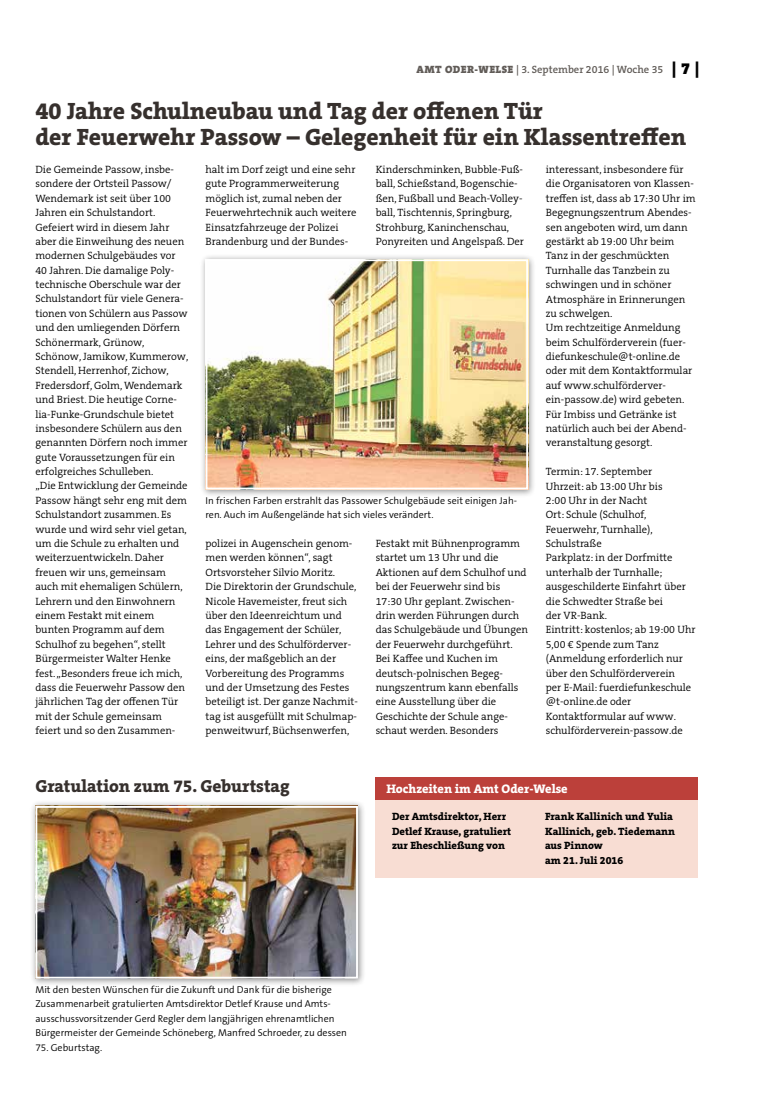
<style>
.page{position:relative;width:762px;height:1117px;background:#fff}
.page>*{position:absolute;margin:0;border:0;box-sizing:border-box;transform-origin:0 0}
.t1{font:800 23.75px/26.2px "The Serif B W8";color:#36302d}
.t2{font:800 17.5px "The Serif B W8";color:#36302d}
.t3{font:800 12.5px "The Serif B W8";color:#fff}
.t4{font:300 10.62px/14.4px "The Serif B W4";color:#000}
.t5{font:800 10.62px/14.4px "The Serif B W8";color:#000}
.t6{font:600 10.62px "The Serif B W6";color:#615c58}
.t7{font:300 10px/14.4px "The Sans B W4";color:#000}
.s1{font-family:"The Serif B W9";font-weight:900}
.s2{font-family:"The Serif B W9";font-weight:900;font-size:16.25px;color:#000}
</style>
<div class="page">
<div style="left:200px;top:253px;width:336px;height:244px;background:#000;opacity:.45"></div>
<img style="left:209px;top:262px;width:316px;height:224px">
<div style="left:206px;top:259px;width:322px;height:230px;border:2px solid #fff"></div>
<div style="left:376px;top:777px;width:322px;height:100px;background:#f8ddd3"></div>
<div style="left:376px;top:777px;width:322px;height:22px;background:#bc403a"></div>
<div style="left:30px;top:800px;width:336px;height:186px;background:#000;opacity:.45"></div>
<img style="left:38px;top:808px;width:317px;height:167px">
<div style="left:35px;top:805px;width:323px;height:173px;border:2px solid #fff"></div>
<p class="t6" style="left:416px;top:63px;width:284px"><span class="s1">AMT ODER-WELSE</span> | 3. September 2016 | Woche 35 <span class="s2">| 7 |</span></p>
<h1 class="t1" style="left:35px;top:97px;width:652px">40 Jahre Schulneubau und Tag der offenen Tür<br>der Feuerwehr Passow – Gelegenheit für ein Klassentreffen</h1>
<p class="t4" style="left:35px;top:162px;width:154px">Die Gemeinde Passow, insbe&shy;sondere der Ortsteil Passow/<br>Wendemark ist seit über 100<br>Jahren ein Schulstandort.<br>Gefeiert wird in diesem Jahr aber die Einweihung des neuen modernen Schulgebäudes vor<br>40 Jahren. Die damalige Poly&shy;technische Oberschule war der<br>Schulstandort für viele Genera&shy;tionen von Schülern aus Passow und den umliegenden Dörfern<br>Schönermark, Grünow,<br>Schönow, Jamikow, Kummerow,<br>Stendell, Herrenhof, Zichow,<br>Fredersdorf, Golm, Wendemark und Briest. Die heutige Corne&shy;lia-Funke-Grundschule bietet insbesondere Schülern aus den genannten Dörfern noch immer gute Voraussetzungen für ein erfolgreiches Schulleben.<br>„Die Entwicklung der Gemeinde<br>Passow hängt sehr eng mit dem<br>Schulstandort zusammen. Es wurde und wird sehr viel getan, um die Schule zu erhalten und weiterzuentwickeln. Daher freuen wir uns, gemeinsam auch mit ehemaligen Schülern,<br>Lehrern und den Einwohnern einem Festakt mit einem bunten Programm auf dem<br>Schulhof zu begehen“, stellt<br>Bürgermeister Walter Henke fest. „Besonders freue ich mich, dass die Feuerwehr Passow den jährlichen Tag der offenen Tür mit der Schule gemeinsam feiert und so den Zusammen-</p>
<p class="t4" style="left:206px;top:162px;width:153px">halt im Dorf zeigt und eine sehr gute Programmerweiterung möglich ist, zumal neben der<br>Feuerwehrtechnik auch weitere<br>Einsatzfahrzeuge der Polizei<br>Brandenburg und der Bundes-</p>
<p class="t4" style="left:376px;top:162px;width:150px">Kinderschminken, Bubble-Fuß&shy;ball, Schießstand, Bogenschie&shy;ßen, Fußball und Beach-Volley&shy;ball, Tischtennis, Springburg,<br>Strohburg, Kaninchenschau,<br>Ponyreiten und Angelspaß. Der</p>
<p class="t4" style="left:546px;top:162px;width:151px">interessant, insbesondere für die Organisatoren von Klassen&shy;treffen ist, dass ab 17:30 Uhr im<br>Begegnungszentrum Abendes&shy;sen angeboten wird, um dann gestärkt ab 19:00 Uhr beim<br>Tanz in der geschmückten<br>Turnhalle das Tanzbein zu schwingen und in schöner<br>Atmosphäre in Erinnerungen zu schwelgen.<br>Um rechtzeitige Anmeldung beim Schulförderverein (fuer&shy;diefunkeschule@t-online.de oder mit dem Kontaktformular auf www.schulförderver&shy;ein-passow.de) wird gebeten.<br>Für Imbiss und Getränke ist natürlich auch bei der Abend&shy;veranstaltung gesorgt.</p>
<p class="t4" style="left:546px;top:464px;width:151px">Termin: 17. September<br>Uhrzeit: ab 13:00 Uhr bis<br>2:00 Uhr in der Nacht<br>Ort: Schule (Schulhof,<br>Feuerwehr, Turnhalle),<br>Schulstraße<br>Parkplatz: in der Dorfmitte unterhalb der Turnhalle; ausgeschilderte Einfahrt über die Schwedter Straße bei<br>der VR-Bank.<br>Eintritt: kostenlos; ab 19:00 Uhr<br>5,00 € Spende zum Tanz (Anmeldung erforderlich nur über den Schulförderverein<br>per E-Mail: fuerdiefunkeschule @t-online.de oder<br>Kontaktformular auf www. schulförderverein-passow.de</p>
<p class="t7" style="left:206px;top:493px;width:313px">In frischen Farben erstrahlt das Passower Schulgebäude seit einigen Jah&shy;ren. Auch im Außengelände hat sich vieles verändert.</p>
<p class="t4" style="left:206px;top:536px;width:154px">polizei in Augenschein genom&shy;men werden können“, sagt<br>Ortsvorsteher Silvio Moritz.<br>Die Direktorin der Grundschule,<br>Nicole Havemeister, freut sich über den Ideenreichtum und das Engagement der Schüler,<br>Lehrer und des Schulförderver&shy;eins, der maßgeblich an der<br>Vorbereitung des Programms und der Umsetzung des Festes beteiligt ist. Der ganze Nachmit&shy;tag ist ausgefüllt mit Schulmap&shy;penweitwurf, Büchsenwerfen,</p>
<p class="t4" style="left:376px;top:536px;width:154px">Festakt mit Bühnenprogramm startet um 13 Uhr und die<br>Aktionen auf dem Schulhof und bei der Feuerwehr sind bis<br>17:30 Uhr geplant. Zwischen&shy;drin werden Führungen durch das Schulgebäude und Übungen der Feuerwehr durchgeführt.<br>Bei Kaffee und Kuchen im deutsch-polnischen Begeg&shy;nungszentrum kann ebenfalls eine Ausstellung über die<br>Geschichte der Schule ange&shy;schaut werden. Besonders</p>
<h2 class="t2" style="left:35px;top:773px;width:256px">Gratulation zum 75. Geburtstag</h2>
<p class="t3" style="left:386px;top:780px;width:183px">Hochzeiten im Amt Oder-Welse</p>
<p class="t5" style="left:392px;top:809px;width:121px">Der Amtsdirektor, Herr<br>Detlef Krause, gratuliert zur Eheschließung von</p>
<p class="t5" style="left:545px;top:809px;width:131px">Frank Kallinich und Yulia<br>Kallinich, geb. Tiedemann aus Pinnow<br>am 21. Juli 2016</p>
<p class="t7" style="left:35px;top:982px;width:313px">Mit den besten Wünschen für die Zukunft und Dank für die bisherige Zusammenarbeit gratulierten Amtsdirektor Detlef Krause und Amts&shy;ausschussvorsitzender Gerd Regler dem langjährigen ehrenamtlichen Bürgermeister der Gemeinde Schöneberg, Manfred Schroeder, zu dessen</p>
<p class="t7" style="left:35px;top:1039px;width:68px">75. Geburtstag.</p>
</div>
